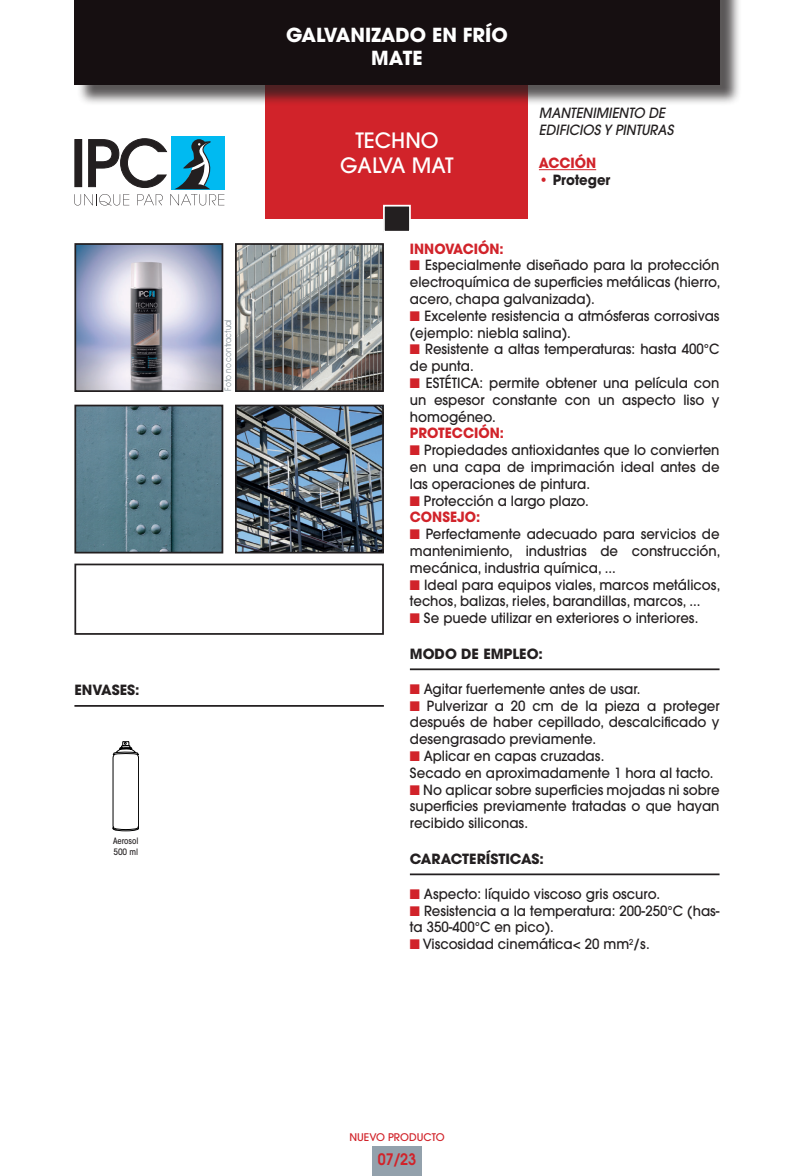
<style>
.page{position:relative;width:794px;height:1176px;background:#fff}
.page>*{position:absolute;margin:0;border:0;box-sizing:border-box;transform-origin:0 0}
.t1{font:500 21px "ITC Avant Garde Std";color:#fff}
.t2{font:700 19.25px "ITC Avant Garde Std";color:#fff}
.t3{font:600 15.75px "ITC Avant Garde Std";color:#d1232a;scale:.9 1}
.t4{font:500 14px/16.8px "ITC Avant Garde Std";color:#231f20;text-align:justify;scale:.95 1}
.t5{font:700 14px "ITC Avant Garde Std";color:#231f20}
.t6{font:700 14px "ITC Avant Garde Std";color:#d1232a;scale:.95 1}
.t7{font:italic 500 14px "ITC Avant Garde Std";color:#231f20;scale:.95 1}
.t8{font:700 14px "ITC Avant Garde Std";color:#231f20;scale:.95 1}
.t9{font:500 10.5px "ITC Avant Garde Std";color:#d1232a}
.t10{font:8.75px "ITC Avant Garde Std";color:#828f96;scale:.85 1}
.t11{font:500 condensed 8.75px "ITC Avant Garde Std";color:#231f20}
.s1{color:#d1232a}
</style>
<div class="page">
<div style="left:74px;top:563px;width:310px;height:72px;border:2px solid #231f20"></div>
<div style="left:266px;top:79px;width:262px;height:140px;background:#d1232a"></div>
<div style="left:372px;top:1146px;width:50px;height:30px;background:#93a1ac"></div>
<div style="left:171px;top:136px;width:53px;height:53px;background:#00baf1"></div>
<svg style="left:74px;top:138px;width:150px;height:67px"></svg>
<div style="left:384px;top:206px;width:26px;height:26px;background:#231f20"></div>
<div style="left:383px;top:205px;width:28px;height:28px;border:2px solid #fff"></div>
<div style="left:77px;top:0;width:664px;height:106px;background:#231f20;opacity:.75"></div>
<div style="left:74px;top:0;width:645px;height:84px;background:#160f11"></div>
<hr style="left:74px;top:705px;width:310px;height:2px;background:#231f20">
<hr style="left:410px;top:668px;width:309px;height:2px;background:#231f20">
<hr style="left:410px;top:873px;width:309px;height:2px;background:#231f20">
<hr style="left:539px;top:169px;width:57px;height:1px;background:#d1232a">
<img style="left:77px;top:246px;width:143px;height:143px">
<div style="left:74px;top:243px;width:149px;height:149px;border:2px solid #231f20"></div>
<img style="left:77px;top:408px;width:143px;height:142px">
<div style="left:74px;top:405px;width:149px;height:148px;border:2px solid #231f20"></div>
<img style="left:238px;top:246px;width:143px;height:143px">
<div style="left:235px;top:243px;width:149px;height:149px;border:2px solid #231f20"></div>
<img style="left:238px;top:408px;width:143px;height:142px">
<div style="left:235px;top:405px;width:149px;height:148px;border:2px solid #231f20"></div>
<svg style="left:113px;top:741px;width:26px;height:90px"></svg>
<p class="t5" style="left:74px;top:681px;width:67px">ENVASES:</p>
<p class="t11" style="left:113px;top:836px;width:27px">Aerosol</p>
<p class="t11" style="left:113px;top:846px;width:26px">500 ml</p>
<p class="t10" style="left:223px;top:391px;width:86px;rotate:-90deg">Foto no contractual</p>
<p class="t2" style="left:286px;top:22px;width:223px">GALVANIZADO EN FRÍO</p>
<p class="t2" style="left:371px;top:45px;width:53px">MATE</p>
<p class="t1" style="left:355px;top:127px;width:85px">TECHNO</p>
<p class="t1" style="left:340px;top:152px;width:115px">GALVA MAT</p>
<p class="t7" style="left:539px;top:104px;width:134px">MANTENIMIENTO DE</p>
<p class="t7" style="left:539px;top:121px;width:143px">EDIFICIOS Y PINTURAS</p>
<p class="t6" style="left:539px;top:154px;width:62px">ACCIÓN</p>
<p class="t8" style="left:539px;top:171px;width:77px"><span class="s1">•</span> Proteger</p>
<p class="t6" style="left:410px;top:239px;width:100px">INNOVACIÓN:</p>
<p class="t4" style="left:410px;top:257px;width:328px"><span class="s1">■</span> Especialmente diseñado para la protección electroquímica de superficies metálicas (hierro, acero, chapa galvanizada).</p>
<p class="t4" style="left:410px;top:307px;width:327px"><span class="s1">■</span> Excelente resistencia a atmósferas corrosivas (ejemplo: niebla salina).</p>
<p class="t4" style="left:410px;top:341px;width:327px"><span class="s1">■</span> Resistente a altas temperaturas: hasta 400°C de punta.</p>
<p class="t4" style="left:410px;top:374px;width:327px"><span class="s1">■</span> ESTÉTICA: permite obtener una película con un espesor constante con un aspecto liso y homogéneo.</p>
<p class="t6" style="left:410px;top:424px;width:101px">PROTECCIÓN:</p>
<p class="t4" style="left:410px;top:441px;width:327px"><span class="s1">■</span> Propiedades antioxidantes que lo convierten en una capa de imprimación ideal antes de las operaciones de pintura.</p>
<p class="t4" style="left:410px;top:492px;width:190px"><span class="s1">■</span> Protección a largo plazo.</p>
<p class="t6" style="left:410px;top:508px;width:76px">CONSEJO:</p>
<p class="t4" style="left:410px;top:525px;width:328px"><span class="s1">■</span> Perfectamente adecuado para servicios de mantenimiento, industrias de construcción, mecánica, industria química, ...</p>
<p class="t4" style="left:410px;top:576px;width:328px"><span class="s1">■</span> Ideal para equipos viales, marcos metálicos, techos, balizas, rieles, barandillas, marcos, ...</p>
<p class="t4" style="left:410px;top:609px;width:305px"><span class="s1">■</span> Se puede utilizar en exteriores o interiores.</p>
<p class="t5" style="left:410px;top:644px;width:135px">MODO DE EMPLEO:</p>
<p class="t4" style="left:410px;top:680px;width:244px"><span class="s1">■</span> Agitar fuertemente antes de usar.</p>
<p class="t4" style="left:410px;top:697px;width:327px"><span class="s1">■</span> Pulverizar a 20 cm de la pieza a proteger después de haber cepillado, descalcificado y desengrasado previamente.</p>
<p class="t4" style="left:410px;top:747px;width:206px"><span class="s1">■</span> Aplicar en capas cruzadas.</p>
<p class="t4" style="left:410px;top:764px;width:321px">Secado en aproximadamente 1 hora al tacto.</p>
<p class="t4" style="left:410px;top:781px;width:327px"><span class="s1">■</span> No aplicar sobre superficies mojadas ni sobre superficies previamente tratadas o que hayan recibido siliconas.</p>
<p class="t5" style="left:410px;top:849px;width:136px">CARACTERÍSTICAS:</p>
<p class="t4" style="left:410px;top:885px;width:265px"><span class="s1">■</span> Aspecto: líquido viscoso gris oscuro.</p>
<p class="t4" style="left:410px;top:902px;width:327px"><span class="s1">■</span> Resistencia a la temperatura: 200-250°C (has&shy;ta 350-400°C en pico).</p>
<p class="t4" style="left:410px;top:935px;width:254px"><span class="s1">■</span> Viscosidad cinemática&lt; 20 mm<sup>2</sup>/s.</p>
<p class="t9" style="left:349px;top:1130px;width:97px">NUEVO PRODUCTO</p>
<p class="t3" style="left:378px;top:1149px;width:44px">07/23</p>
</div>
